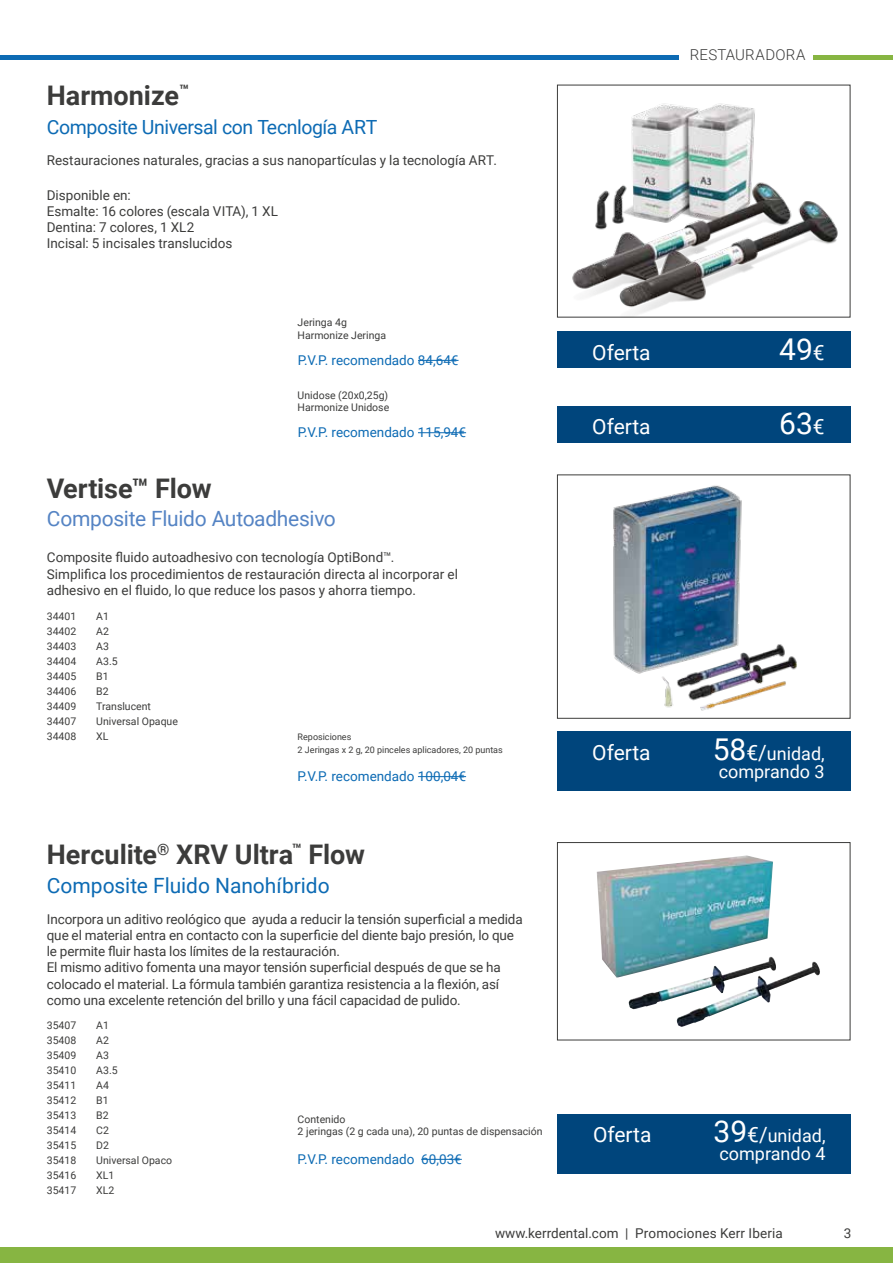
<style>
.page{position:relative;width:893px;height:1263px;background:#fff}
.page>*{position:absolute;margin:0;border:0;box-sizing:border-box;transform-origin:0 0}
.t1{font:30px "Roboto";color:#fff}
.t2{font:700 27px "Roboto";color:#3c3c3b}
.t3{font:21px "Roboto";letter-spacing:-.015em;color:#5584c4}
.t4{font:21px "Roboto";letter-spacing:-.005em;color:#0d6bb4}
.t5{font:21px "Roboto";color:#fff}
.t6{font:19.5px "Roboto";letter-spacing:-.02em;color:#0d6bb4}
.t7{font:18px/18px "Roboto";color:#fff;text-align:center}
.t8{font:300 15px "Roboto";letter-spacing:.02em;color:#3c3c3b}
.t9{font:13.5px/16.2px "Roboto";letter-spacing:-.005em;color:#3c3c3b}
.t10{font:13.5px "Roboto";color:#0d6bb4}
.t11{font:10.5px/12.6px "Roboto";color:#3c3c3b}
.t12{font:9px/12.6px "Roboto";color:#3c3c3b}
.s1{font-size:21px}
.s2{font-size:30px}
</style>
<div class="page">
<div style="left:0;top:1247px;width:893px;height:16px;background:#87b542"></div>
<div style="left:0;top:55px;width:789px;height:5px;background:#0d6bb4"></div>
<div style="left:781px;top:55px;width:112px;height:5px;background:#87b542"></div>
<div style="left:679px;top:48px;width:133px;height:12px;background:#fff"></div>
<img style="left:597px;top:855px;width:223px;height:172px">
<div style="left:557px;top:842px;width:293px;height:198px;border:1px solid #3c3c3b"></div>
<hr style="left:421px;top:1159px;width:41px;height:1px;background:#0d6bb4">
<img style="left:572px;top:103px;width:266px;height:212px">
<div style="left:557px;top:406px;width:293px;height:36px;background:#00457c"></div>
<hr style="left:418px;top:432px;width:48px;height:1px;background:#0d6bb4">
<hr style="left:418px;top:776px;width:48px;height:1px;background:#0d6bb4">
<hr style="left:418px;top:360px;width:40px;height:1px;background:#0d6bb4">
<img style="left:613px;top:485px;width:184px;height:226px">
<div style="left:557px;top:474px;width:293px;height:245px;border:1px solid #3c3c3b"></div>
<div style="left:557px;top:332px;width:293px;height:36px;background:#00457c"></div>
<div style="left:557px;top:731px;width:293px;height:60px;background:#00457c"></div>
<div style="left:557px;top:1114px;width:293px;height:59px;background:#00457c"></div>
<h2 class="t2" style="left:47px;top:77px;width:144px">Harmonize<sup>™</sup></h2>
<h3 class="t6" style="left:47px;top:113px;width:332px">Composite Universal con Tecnlogía ART</h3>
<p class="t9" style="left:47px;top:151px;width:452px">Restauraciones naturales, gracias a sus nanopartículas y la tecnología ART.</p>
<p class="t9" style="left:47px;top:186px;width:233px">Disponible en:<br>Esmalte: 16 colores (escala VITA), 1 XL<br>Dentina: 7 colores, 1 XL2<br>Incisal: 5 incisales translucidos</p>
<p class="t11" style="left:298px;top:316px;width:90px">Jeringa 4g<br>Harmonize Jeringa</p>
<p class="t10" style="left:298px;top:351px;width:162px">P.V.P. recomendado 84,64€</p>
<p class="t11" style="left:298px;top:388px;width:93px">Unidose (20x0,25g)<br>Harmonize Unidose</p>
<p class="t10" style="left:298px;top:423px;width:170px">P.V.P. recomendado 115,94€</p>
<h2 class="t2" style="left:47px;top:469px;width:166px">Vertise™ Flow</h2>
<h3 class="t3" style="left:47px;top:504px;width:291px">Composite Fluido Autoadhesivo</h3>
<p class="t9" style="left:47px;top:549px;width:413px">Composite fluido autoadhesivo con tecnología OptiBond™.<br>Simplifica los procedimientos de restauración directa al incorporar el adhesivo en el fluido, lo que reduce los pasos y ahorra tiempo.</p>
<p class="t11" style="left:47px;top:610px;width:31px">34401</p>
<p class="t11" style="left:96px;top:610px;width:14px">A1</p>
<p class="t11" style="left:47px;top:625px;width:31px">34402</p>
<p class="t11" style="left:96px;top:625px;width:14px">A2</p>
<p class="t11" style="left:47px;top:640px;width:31px">34403</p>
<p class="t11" style="left:96px;top:640px;width:14px">A3</p>
<p class="t11" style="left:47px;top:655px;width:31px">34404</p>
<p class="t11" style="left:96px;top:655px;width:23px">A3.5</p>
<p class="t11" style="left:47px;top:670px;width:31px">34405</p>
<p class="t11" style="left:96px;top:670px;width:14px">B1</p>
<p class="t11" style="left:47px;top:685px;width:31px">34406</p>
<p class="t11" style="left:96px;top:685px;width:14px">B2</p>
<p class="t11" style="left:47px;top:700px;width:31px">34409</p>
<p class="t11" style="left:96px;top:700px;width:56px">Translucent</p>
<p class="t11" style="left:47px;top:715px;width:31px">34407</p>
<p class="t11" style="left:96px;top:715px;width:83px">Universal Opaque</p>
<p class="t11" style="left:47px;top:730px;width:31px">34408</p>
<p class="t11" style="left:96px;top:730px;width:14px">XL</p>
<p class="t12" style="left:298px;top:730px;width:207px">Reposiciones<br>2 Jeringas x 2 g, 20 pinceles aplicadores, 20 puntas</p>
<p class="t10" style="left:298px;top:767px;width:170px">P.V.P. recomendado 100,04€</p>
<h2 class="t2" style="left:47px;top:836px;width:320px">Herculite<sup>®</sup> XRV Ultra<sup>™</sup> Flow</h2>
<h3 class="t4" style="left:47px;top:870px;width:284px">Composite Fluido Nanohíbrido</h3>
<p class="t9" style="left:47px;top:910px;width:477px">Incorpora un aditivo reológico que ayuda a reducir la tensión superficial a medida que el material entra en contacto con la superficie del diente bajo presión, lo que le permite fluir hasta los límites de la restauración.<br>El mismo aditivo fomenta una mayor tensión superficial después de que se ha colocado el material. La fórmula también garantiza resistencia a la flexión, así como una excelente retención del brillo y una fácil capacidad de pulido.</p>
<p class="t11" style="left:47px;top:1019px;width:31px">35407</p>
<p class="t11" style="left:96px;top:1019px;width:14px">A1</p>
<p class="t11" style="left:47px;top:1034px;width:31px">35408</p>
<p class="t11" style="left:96px;top:1034px;width:14px">A2</p>
<p class="t11" style="left:47px;top:1049px;width:31px">35409</p>
<p class="t11" style="left:96px;top:1049px;width:14px">A3</p>
<p class="t11" style="left:47px;top:1064px;width:31px">35410</p>
<p class="t11" style="left:96px;top:1064px;width:23px">A3.5</p>
<p class="t11" style="left:47px;top:1079px;width:31px">35411</p>
<p class="t11" style="left:96px;top:1079px;width:14px">A4</p>
<p class="t11" style="left:47px;top:1094px;width:31px">35412</p>
<p class="t11" style="left:96px;top:1094px;width:14px">B1</p>
<p class="t11" style="left:47px;top:1109px;width:31px">35413</p>
<p class="t11" style="left:96px;top:1109px;width:14px">B2</p>
<p class="t11" style="left:47px;top:1124px;width:31px">35414</p>
<p class="t11" style="left:96px;top:1124px;width:14px">C2</p>
<p class="t11" style="left:47px;top:1139px;width:31px">35415</p>
<p class="t11" style="left:96px;top:1139px;width:14px">D2</p>
<p class="t11" style="left:47px;top:1154px;width:31px">35418</p>
<p class="t11" style="left:96px;top:1154px;width:77px">Universal Opaco</p>
<p class="t11" style="left:47px;top:1169px;width:31px">35416</p>
<p class="t11" style="left:96px;top:1169px;width:20px">XL1</p>
<p class="t11" style="left:47px;top:1184px;width:31px">35417</p>
<p class="t11" style="left:96px;top:1184px;width:20px">XL2</p>
<p class="t11" style="left:298px;top:1112px;width:246px">Contenido<br>2 jeringas (2 g cada una), 20 puntas de dispensación</p>
<p class="t10" style="left:298px;top:1149px;width:166px">P.V.P. recomendado 60,03€</p>
<p class="t8" style="left:690px;top:44px;width:117px">RESTAURADORA</p>
<h3 class="t5" style="left:592px;top:338px;width:60px">Oferta</h3>
<h1 class="t1" style="left:779px;top:328px;width:47px">49<span class="s1">€</span></h1>
<h3 class="t5" style="left:592px;top:412px;width:60px">Oferta</h3>
<h1 class="t1" style="left:779px;top:402px;width:47px">63<span class="s1">€</span></h1>
<h3 class="t5" style="left:592px;top:737px;width:60px">Oferta</h3>
<h3 class="t7" style="left:713px;top:743px;width:114px"><span class="s2">58</span><span class="s1">€/</span>unidad, comprando 3</h3>
<h3 class="t5" style="left:593px;top:1120px;width:60px">Oferta</h3>
<h3 class="t7" style="left:713px;top:1126px;width:114px"><span class="s2">39</span><span class="s1">€/</span>unidad, comprando 4</h3>
<p class="t9" style="left:495px;top:1225px;width:289px">www.kerrdental.com | Promociones Kerr Iberia</p>
<p class="t9" style="left:844px;top:1224px;width:9px">3</p>
</div>
